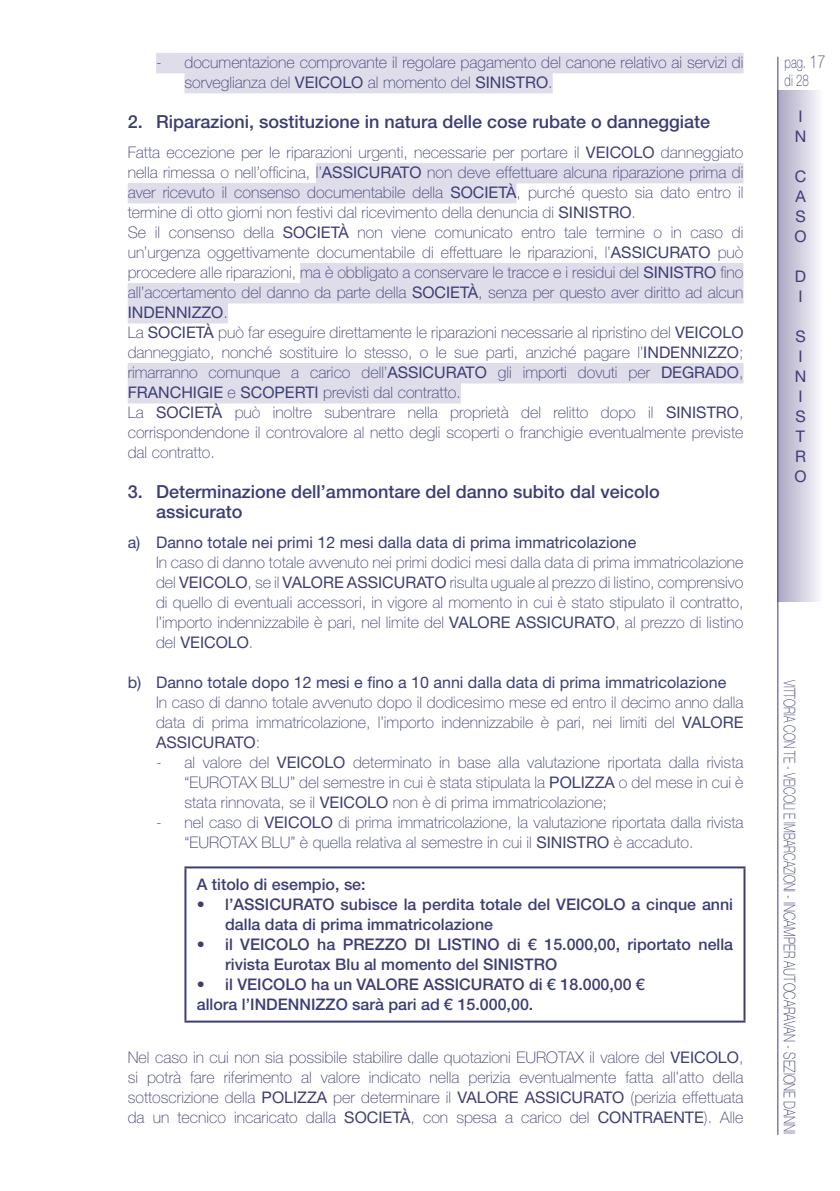
<style>
.page{position:relative;width:840px;height:1191px;background:#fff}
.page>*{position:absolute;margin:0;border:0;box-sizing:border-box;transform-origin:0 0}
.t1{font:500 18px/20px "Helvetica Neue LT Std";color:#3c3e73}
.t2{font:100 16.2px/18px "Helvetica Neue LT Std";color:#3c3e73;scale:.71 1}
.t3{font:100 16px/20px "Helvetica Neue LT Std";color:#3c3e73;text-align:justify}
.t4{font:500 16px/20px "Helvetica Neue LT Std";color:#3c3e73}
.t5{font:16px/20px "Helvetica Neue LT Std";color:#3c3e73}
.t6{font:100 16px "Helvetica Neue LT Std";color:#3c3e73;scale:.68 1}
.s1{font-weight:400}
.s2{font-size:18px}
</style>
<div class="page">
<div style="left:156px;top:53px;width:587px;height:20px;background:#dfddea"></div>
<div style="left:184px;top:73px;width:368px;height:20px;background:#dfddea"></div>
<div style="left:316px;top:163px;width:427px;height:20px;background:#dfddea"></div>
<div style="left:128px;top:183px;width:388px;height:20px;background:#dfddea"></div>
<div style="left:300px;top:263px;width:443px;height:20px;background:#dfddea"></div>
<div style="left:128px;top:283px;width:615px;height:20px;background:#dfddea"></div>
<div style="left:128px;top:303px;width:100px;height:20px;background:#dfddea"></div>
<div style="left:128px;top:363px;width:615px;height:20px;background:#dfddea"></div>
<div style="left:128px;top:383px;width:332px;height:20px;background:#dfddea"></div>
<hr style="left:184px;top:866px;width:561px;height:2px;background:#3c3e73">
<hr style="left:184px;top:868px;width:2px;height:152px;background:#3c3e73">
<hr style="left:743px;top:868px;width:2px;height:152px;background:#3c3e73">
<hr style="left:184px;top:1020px;width:561px;height:2px;background:#3c3e73">
<div style="left:777px;top:91px;width:46px;height:510px;background:linear-gradient(to right,#a9a5c2,#faf9fd)"></div>
<hr style="left:777px;top:57px;width:1px;height:1077px;background:#3c3e73">
<p class="t3" style="left:184px;top:52px;width:560px;text-indent:-28px">- documentazione comprovante il regolare pagamento del canone relativo ai servizi di sorveglianza del <span class="s1">VEICOLO</span> al momento del <span class="s1">SINISTRO</span>.</p>
<p class="t1" style="left:128px;top:112px;width:583px">2. Riparazioni, sostituzione in natura delle cose rubate o danneggiate</p>
<p class="t3" style="left:128px;top:142px;width:617px;text-align:left">Fatta eccezione per le riparazioni urgenti, necessarie per portare il <span class="s1">VEICOLO</span> danneggiato nella rimessa o nell’officina, l’<span class="s1">ASSICURATO</span> non deve effettuare alcuna riparazione prima di aver ricevuto il consenso documentabile della <span class="s1">SOCIETÀ</span>, purché questo sia dato entro il termine di otto giorni non festivi dal ricevimento della denuncia di <span class="s1">SINISTRO</span>.<br>Se il consenso della <span class="s1">SOCIETÀ</span> non viene comunicato entro tale termine o in caso di un’urgenza oggettivamente documentabile di effettuare le riparazioni, l’<span class="s1">ASSICURATO</span> può procedere alle riparazioni, ma è obbligato a conservare le tracce e i residui del <span class="s1">SINISTRO</span> fino all’accertamento del danno da parte della <span class="s1">SOCIETÀ</span>, senza per questo aver diritto ad alcun <span class="s1">INDENNIZZO</span>.<br>La <span class="s1">SOCIETÀ</span> può far eseguire direttamente le riparazioni necessarie al ripristino del <span class="s1">VEICOLO </span>danneggiato, nonché sostituire lo stesso, o le sue parti, anziché pagare l’<span class="s1">INDENNIZZO</span>; rimarranno comunque a carico dell’<span class="s1">ASSICURATO</span> gli importi dovuti per <span class="s1">DEGRADO</span>, <span class="s1">FRANCHIGIE</span> e <span class="s1">SCOPERTI</span> previsti dal contratto.<br>La <span class="s1">SOCIETÀ</span> può inoltre subentrare nella proprietà del relitto dopo il <span class="s1">SINISTRO</span>, corrispondendone il controvalore al netto degli scoperti o franchigie eventualmente previste dal contratto.</p>
<p class="t1" style="left:156px;top:482px;width:505px;text-indent:-28px">3. Determinazione dell’ammontare del danno subito dal veicolo assicurato</p>
<p class="t5" style="left:128px;top:532px;width:510px">a) Danno totale nei primi 12 mesi dalla data di prima immatricolazione</p>
<p class="t3" style="left:156px;top:552px;width:588px">In caso di danno totale avvenuto nei primi dodici mesi dalla data di prima immatricolazione del <span class="s1">VEICOLO</span>, se il <span class="s1">VALORE ASSICURATO</span> risulta uguale al prezzo di listino, comprensivo di quello di eventuali accessori, in vigore al momento in cui è stato stipulato il contratto, l’importo indennizzabile è pari, nel limite del <span class="s1">VALORE ASSICURATO</span>, al prezzo di listino del <span class="s1">VEICOLO</span>.</p>
<p class="t5" style="left:128px;top:672px;width:599px">b) Danno totale dopo 12 mesi e fino a 10 anni dalla data di prima immatricolazione</p>
<p class="t3" style="left:156px;top:692px;width:588px">In caso di danno totale avvenuto dopo il dodicesimo mese ed entro il decimo anno dalla data di prima immatricolazione, l’importo indennizzabile è pari, nei limiti del <span class="s1">VALORE ASSICURATO</span>:</p>
<p class="t3" style="left:184px;top:752px;width:560px;text-indent:-28px">- al valore del <span class="s1">VEICOLO</span> determinato in base alla valutazione riportata dalla rivista “EUROTAX BLU” del semestre in cui è stata stipulata la <span class="s1">POLIZZA</span> o del mese in cui è stata rinnovata, se il <span class="s1">VEICOLO</span> non è di prima immatricolazione;</p>
<p class="t3" style="left:184px;top:812px;width:560px;text-indent:-28px">- nel caso di <span class="s1">VEICOLO</span> di prima immatricolazione, la valutazione riportata dalla rivista “EUROTAX BLU” è quella relativa al semestre in cui il <span class="s1">SINISTRO</span> è accaduto.</p>
<p class="t4" style="left:197px;top:874px;width:170px">A titolo di esempio, se:</p>
<p class="t4" style="left:225px;top:894px;width:509px;text-indent:-28px">• l’ASSICURATO subisce la perdita totale del VEICOLO a cinque anni dalla data di prima immatricolazione</p>
<p class="t4" style="left:225px;top:934px;width:509px;text-indent:-28px">• il VEICOLO ha PREZZO DI LISTINO di € 15.000,00, riportato nella rivista Eurotax Blu al momento del SINISTRO</p>
<p class="t4" style="left:197px;top:974px;width:449px">• il VEICOLO ha un VALORE ASSICURATO di € 18.000,00 € allora l’INDENNIZZO sarà pari ad € 15.000,00.</p>
<p class="t3" style="left:128px;top:1047px;width:617px">Nel caso in cui non sia possibile stabilire dalle quotazioni EUROTAX il valore del <span class="s1">VEICOLO</span>, si potrà fare riferimento al valore indicato nella perizia eventualmente fatta all’atto della sottoscrizione della <span class="s1">POLIZZA</span> per determinare il <span class="s1">VALORE ASSICURATO</span> (perizia effettuata da un tecnico incaricato dalla <span class="s1">SOCIETÀ</span>, con spesa a carico del <span class="s1">CONTRAENTE</span>). Alle</p>
<p class="t2" style="left:784px;top:53px;width:59px">pag. <span class="s2">17 </span>di 28</p>
<p class="t5" style="left:794px;top:106px;width:13px">I<br>N</p>
<p class="t5" style="left:794px;top:166px;width:14px;text-align:justify">C A S O</p>
<p class="t5" style="left:794px;top:266px;width:13px">D<br>I</p>
<p class="t5" style="left:794px;top:326px;width:14px">S<br>I<br>N<br>I<br>S<br>T<br>R<br>O</p>
<p class="t6" style="left:798px;top:680px;width:670px;rotate:90deg">VITTORIA CON TE - VEICOLI E IMBARCAZIONI - INCAMPER AUTOCARAVAN - SEZIONE DANNI</p>
</div>
